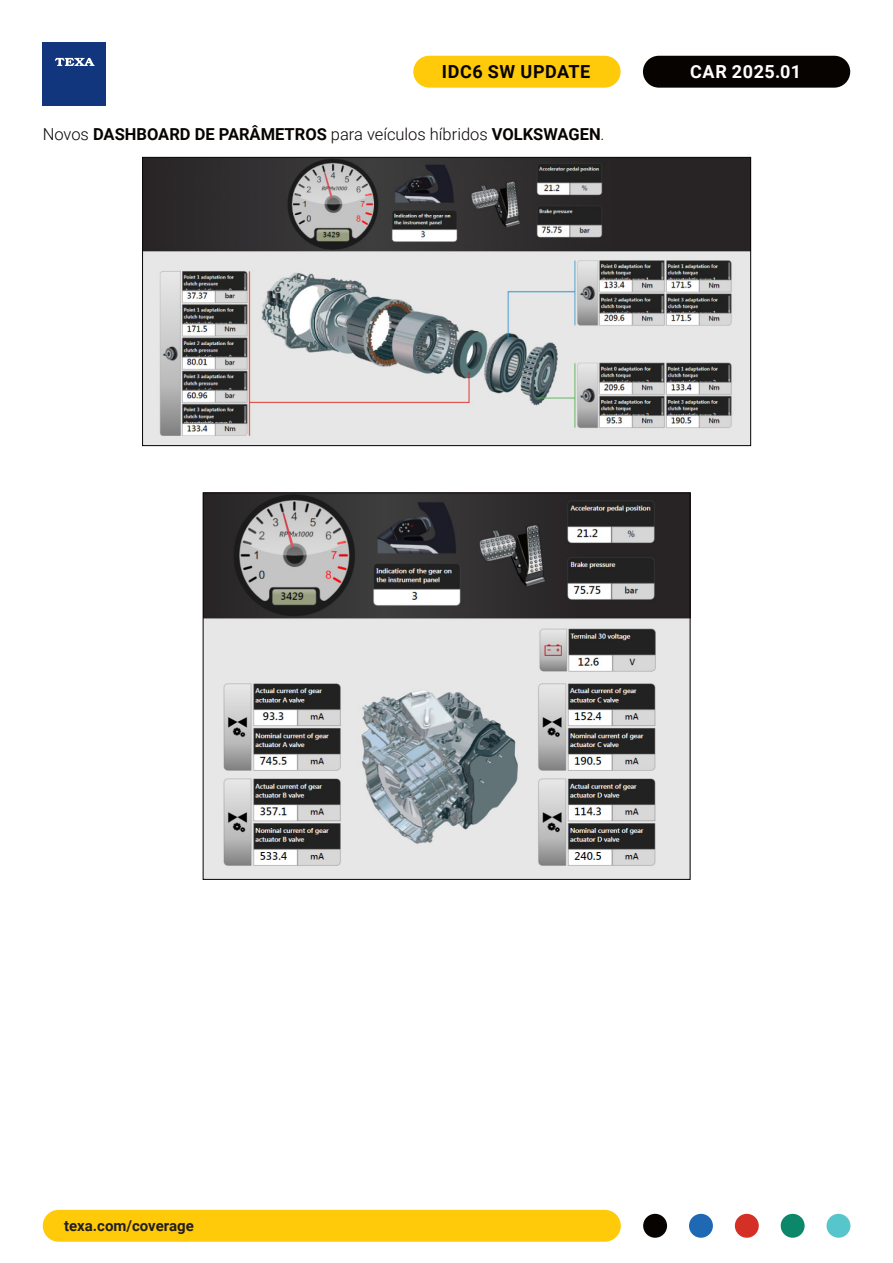
<style>
.page{position:relative;width:893px;height:1263px;background:#fff}
.page>*{position:absolute;margin:0;border:0;box-sizing:border-box;transform-origin:0 0}
.t1{font:700 18px "Roboto";letter-spacing:.035em;color:#070301}
.t2{font:700 18px "Roboto";letter-spacing:.03em;color:#fff}
.Testo{font:700 16.5px "Roboto";color:#070301}
.t3{font:700 15px "Roboto";color:#231f20}
.s1{font-weight:300}
</style>
<div class="page">
<div style="left:43px;top:1210px;width:578px;height:32px;background:#feca0a;border-radius:16px"></div>
<div style="left:643px;top:1214px;width:24px;height:24px;background:#070301;border-radius:50%"></div>
<div style="left:689px;top:1214px;width:24px;height:24px;background:#1f68b3;border-radius:50%"></div>
<div style="left:735px;top:1214px;width:24px;height:24px;background:#d43026;border-radius:50%"></div>
<div style="left:781px;top:1214px;width:24px;height:24px;background:#0c8769;border-radius:50%"></div>
<div style="left:826px;top:1214px;width:24px;height:24px;background:#57c5cc;border-radius:50%"></div>
<div style="left:43px;top:42px;width:63px;height:64px;background:#11367e"></div>
<svg style="left:55px;top:58px;width:40px;height:8px"></svg>
<div style="left:643px;top:56px;width:207px;height:32px;background:#070301;border-radius:16px"></div>
<div style="left:413px;top:56px;width:208px;height:32px;background:#feca0a;border-radius:16px"></div>
<img style="left:144px;top:159px;width:605px;height:285px">
<div style="left:142px;top:157px;width:609px;height:289px;border:1px solid #070301"></div>
<img style="left:205px;top:495px;width:483px;height:382px">
<p class="t1" style="left:442px;top:59px;width:150px">IDC6 SW UPDATE</p>
<p class="t2" style="left:690px;top:59px;width:112px">CAR 2025.01</p>
<p class="Testo" style="left:43px;top:123px;width:563px"><span class="s1">Novos</span> DASHBOARD DE PARÂMETROS <span class="s1">para veículos híbridos</span> VOLKSWAGEN<span class="s1">.</span></p>
<p class="t3" style="left:64px;top:1215px;width:131px">texa.com/coverage</p>
</div>
